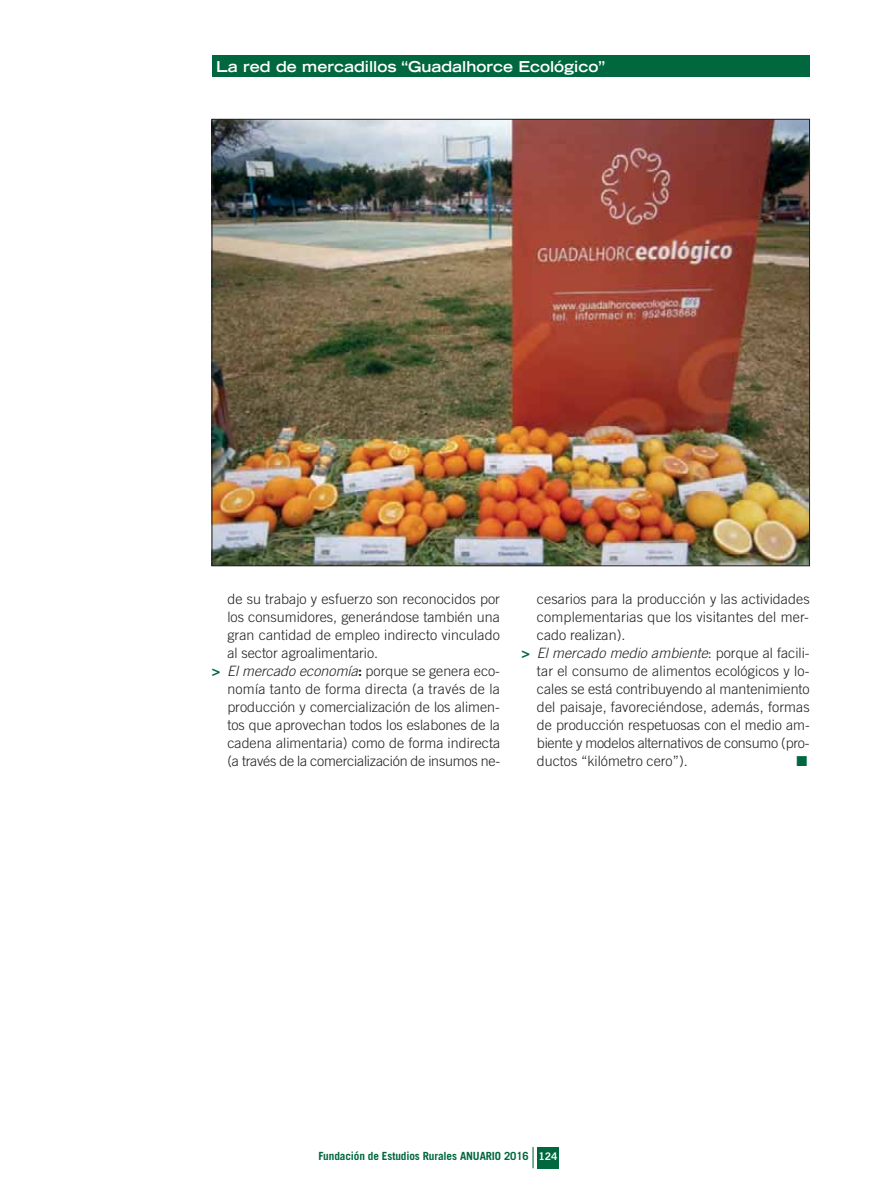
<style>
.page{position:relative;width:876px;height:1198px;background:#fff}
.page>*{position:absolute;margin:0;border:0;box-sizing:border-box;transform-origin:0 0}
.t1{font:700 expanded 15px "Trade Gothic LH";color:#fff}
.t2{font:300 14.25px "Trade Gothic";color:#231f20}
.t3{font:italic 300 14.25px "Trade Gothic";letter-spacing:.005em;color:#231f20}
.t4{font:14.25px "Zapf Dingbats";color:#00673e}
.t5{font:700 11.25px "Trade Gothic";letter-spacing:-.01em;color:#00673e}
.s1{font-family:"Trade Gothic Bold Two";font-weight:400;color:#00673e}
.s2{font-style:italic}
.s3{font-weight:700}
.s4{font-family:"Trade Gothic Bold Two";font-weight:400;font-style:normal;color:#00673e}
.s5{font-style:normal}
.s6{font-family:"Trade Gothic Bold Two";font-weight:400;font-size:10.5px;color:#fff}
</style>
<div class="page">
<div style="left:212px;top:55px;width:597px;height:22px;background:#00673e"></div>
<div style="left:537px;top:1147px;width:21px;height:21px;background:#00673e"></div>
<svg style="left:532px;top:1147px;width:1px;height:21px"></svg>
<img style="left:214px;top:121px;width:593px;height:443px">
<p class="t1" style="left:216px;top:61px;width:390px">La red de mercadillos “Guadalhorce Ecológico”</p>
<p class="t2" style="left:227px;top:593px;width:274px">de su trabajo y esfuerzo son reconocidos por</p>
<p class="t2" style="left:227px;top:611px;width:274px">los consumidores, generándose también una</p>
<p class="t2" style="left:227px;top:629px;width:274px">gran cantidad de empleo indirecto vinculado</p>
<p class="t2" style="left:227px;top:647px;width:152px">al sector agroalimentario.</p>
<p class="t2" style="left:212px;top:665px;width:290px"><span class="s1">&gt;</span> <span class="s2">El mercado economía</span><span class="s3">:</span> porque se genera eco-</p>
<p class="t2" style="left:227px;top:683px;width:274px">nomía tanto de forma directa (a través de la</p>
<p class="t2" style="left:227px;top:701px;width:274px">producción y comercialización de los alimen-</p>
<p class="t2" style="left:227px;top:719px;width:274px">tos que aprovechan todos los eslabones de la</p>
<p class="t2" style="left:227px;top:737px;width:274px">cadena alimentaria) como de forma indirecta</p>
<p class="t2" style="left:227px;top:755px;width:274px">(a través de la comercialización de insumos ne-</p>
<p class="t2" style="left:537px;top:593px;width:274px">cesarios para la producción y las actividades</p>
<p class="t2" style="left:537px;top:611px;width:273px">complementarias que los visitantes del mer-</p>
<p class="t2" style="left:537px;top:629px;width:90px">cado realizan).</p>
<p class="t3" style="left:521px;top:647px;width:289px"><span class="s4">&gt;</span> El mercado medio ambiente<span class="s5">: porque al facili-</span></p>
<p class="t2" style="left:537px;top:665px;width:274px">tar el consumo de alimentos ecológicos y lo-</p>
<p class="t2" style="left:537px;top:683px;width:274px">cales se está contribuyendo al mantenimiento</p>
<p class="t2" style="left:537px;top:701px;width:274px">del paisaje, favoreciéndose, además, formas</p>
<p class="t2" style="left:537px;top:719px;width:274px">de producción respetuosas con el medio am-</p>
<p class="t2" style="left:537px;top:737px;width:274px">biente y modelos alternativos de consumo (pro-</p>
<p class="t2" style="left:537px;top:755px;width:152px">ductos “kilómetro cero”).</p>
<p class="t4" style="left:796px;top:754px;width:12px">■</p>
<p class="t5" style="left:318px;top:1152px;width:240px">Fundación de Estudios Rurales ANUARIO 2016 <span class="s6">124</span></p>
</div>
